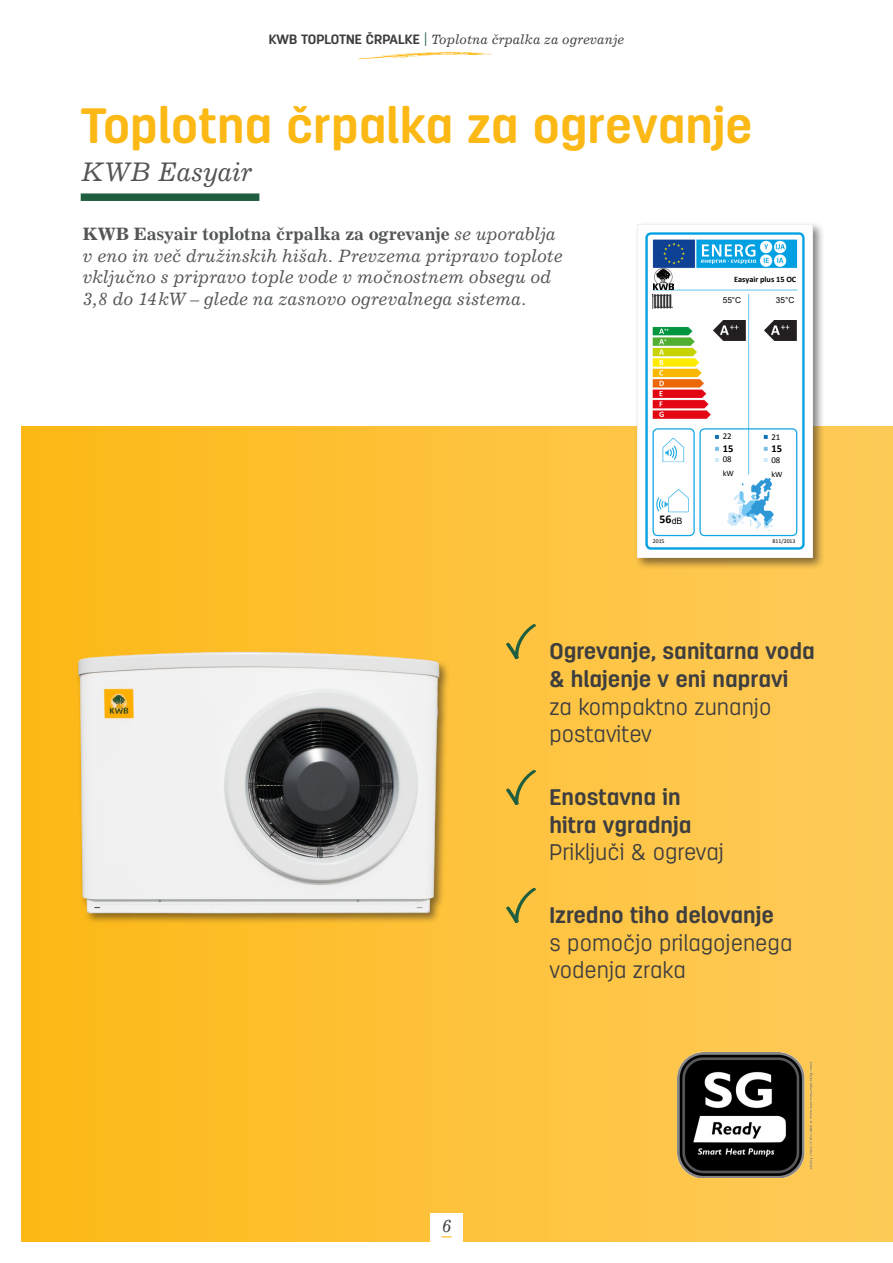
<style>
.page{position:relative;width:893px;height:1263px;background:#fff}
.page>*{position:absolute;margin:0;border:0;box-sizing:border-box;transform-origin:0 0}
._11_Titel_1{font:700 49.5px "Antartida Rounded";letter-spacing:-.005em;color:#fcb814}
._12_Titel_2{font:italic 27px "Excelsior CE";letter-spacing:-.015em;color:#545557}
.t1{font:700 22.5px/27.8px "Antartida Rounded";color:#3e3e3f}
.t2{font:300 22.5px/27.8px "Antartida Rounded";color:#3e3e3f}
._13_Vorspann{font:italic 18px/21.6px "Excelsior CE";letter-spacing:-.005em;color:#545557}
.t3{font:italic 18px "Excelsior CE";color:#3e3e3f}
.t4{font:italic 13.5px "Excelsior CE";color:#3e3e3f}
.t5{font:700 13.5px "Antartida Rounded";color:#3e3e3f}
.t6{font:700 11.85px "Calibri";color:#000}
.t7{font:700 10.65px "Calibri";color:#000}
.t8{font:8.85px "Calibri";color:#000}
.t9{font:8.85px "Arial Unicode MS";color:#000}
.t10{font:700 8.25px "Calibri";color:#000}
.t11{font:8.25px "Arial Unicode MS";color:#000}
.t12{font:8.25px "Calibri";color:#000}
.t13{font:5.85px "Calibri";color:#000}
.s1{color:#1f5f40}
.s2{font-weight:700;font-style:normal}
</style>
<div class="page">
<div style="left:21px;top:427px;width:872px;height:815px;background:linear-gradient(to right,#fdb917,#fecb5b)"></div>
<div style="left:81px;top:193px;width:178px;height:8px;background:#1f5f40"></div>
<img style="left:61px;top:638px;width:409px;height:293px">
<svg style="left:505px;top:623px;width:33px;height:38px"></svg>
<svg style="left:505px;top:769px;width:33px;height:38px"></svg>
<svg style="left:505px;top:887px;width:33px;height:38px"></svg>
<div style="left:634px;top:221px;width:191px;height:349px;background:#231f20;opacity:.55"></div>
<img style="left:637px;top:224px;width:175px;height:333px">
<img style="left:653px;top:294px;width:20px;height:15px">
<img style="left:764px;top:321px;width:32px;height:20px">
<img style="left:714px;top:321px;width:31px;height:20px">
<img style="left:654px;top:269px;width:19px;height:20px">
<img style="left:678px;top:1052px;width:134px;height:126px">
<svg style="left:358px;top:52px;width:134px;height:8px"></svg>
<div style="left:430px;top:1213px;width:33px;height:50px;background:#fff"></div>
<p class="t5" style="left:269px;top:32px;width:48px">KWB Toplotne</p>
<p class="t5" style="left:366px;top:32px;width:9px">črpalke</p>
<p class="t4" style="left:424px;top:32px;width:202px"><span class="s1">|</span> Toplotna črpalka za ogrevanje</p>
<p class="_11_Titel_1" style="left:81px;top:98px;width:674px">Toplotna črpalka za ogrevanje</p>
<p class="_12_Titel_2" style="left:81px;top:156px;width:173px">KWB Easyair</p>
<p class="_13_Vorspann" style="left:83px;top:223px;width:481px"><span class="s2">KWB Easyair toplotna črpalka za ogrevanje</span> se uporablja v eno in več družinskih hišah. Prevzema pripravo toplote vključno s pripravo tople vode v močnostnem obsegu od 3,8 do 14kW – glede na zasnovo ogrevalnega sistema.</p>
<p class="t10" style="left:734px;top:274px;width:64px">Easyair plus 15 OC</p>
<p class="t11" style="left:723px;top:294px;width:20px">55°C</p>
<p class="t11" style="left:776px;top:294px;width:20px">35°C</p>
<p class="t6" style="left:660px;top:511px;width:13px">56</p>
<p class="t9" style="left:672px;top:514px;width:12px">dB</p>
<p class="t8" style="left:723px;top:431px;width:10px">22</p>
<p class="t12" style="left:723px;top:468px;width:13px">kW</p>
<p class="t7" style="left:723px;top:442px;width:12px">15</p>
<p class="t8" style="left:723px;top:454px;width:10px">08</p>
<p class="t8" style="left:771px;top:431px;width:10px">21</p>
<p class="t7" style="left:771px;top:442px;width:12px">15</p>
<p class="t8" style="left:771px;top:454px;width:10px">08</p>
<p class="t12" style="left:771px;top:469px;width:13px">kW</p>
<p class="t13" style="left:653px;top:537px;width:13px">2015</p>
<p class="t13" style="left:773px;top:537px;width:24px">811/2013</p>
<p class="t1" style="left:549px;top:638px;width:267px">Ogrevanje, sanitarna voda &amp; hlajenje v eni napravi</p>
<p class="t2" style="left:549px;top:693px;width:223px">za kompaktno zunanjo postavitev</p>
<p class="t1" style="left:549px;top:783px;width:144px">Enostavna in hitra vgradnja</p>
<p class="t2" style="left:549px;top:839px;width:176px">Priključi &amp; ogrevaj</p>
<p class="t3" style="left:441px;top:1215px;width:12px">6</p>
<p class="t1" style="left:549px;top:901px;width:226px">Izredno tiho delovanje</p>
<p class="t2" style="left:549px;top:929px;width:244px">s pomočjo prilagojenega vodenja zraka</p>
</div>
